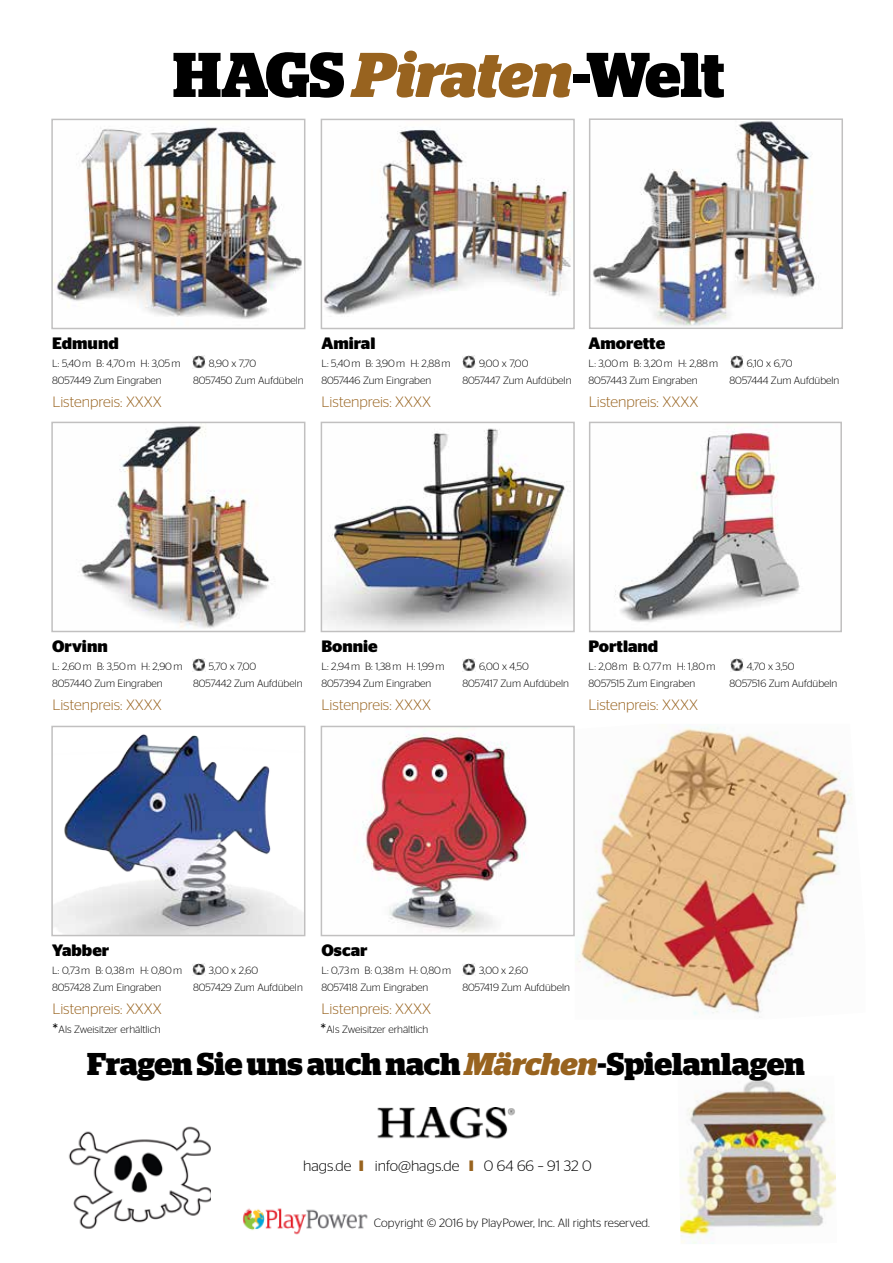
<style>
.page{position:relative;width:893px;height:1263px;background:#fff}
.page>*{position:absolute;margin:0;border:0;box-sizing:border-box;transform-origin:0 0}
.t1{font:700 63px "Stag";letter-spacing:-.01em;color:#000}
.t2{font:700 31.5px "Stag";letter-spacing:-.005em;color:#000}
.t3{font:700 16.5px "Stag Sans";color:#000}
.t4{font:300 15px "Stag Sans";color:#98631f}
.t5{font:300 15px "Stag Sans";color:#000}
.t6{font:300 12px "Stag Sans";color:#000}
.t7{font:300 10.5px/17.1px "Stag Sans";color:#000}
.s1{font-style:italic;color:#98631f}
.s2{font-family:"DIN";font-weight:400;font-size:13.5px}
.s3{font-weight:700;color:#98631f}
</style>
<div class="page">
<img style="left:377px;top:1107px;width:138px;height:32px">
<img style="left:54px;top:127px;width:248px;height:192px">
<div style="left:51px;top:119px;width:254px;height:210px;border:2px solid #c1c0c0"></div>
<img style="left:79px;top:425px;width:191px;height:204px">
<div style="left:51px;top:422px;width:254px;height:210px;border:2px solid #c1c0c0"></div>
<img style="left:324px;top:128px;width:247px;height:187px">
<div style="left:321px;top:119px;width:254px;height:210px;border:2px solid #c1c0c0"></div>
<img style="left:324px;top:428px;width:248px;height:201px">
<div style="left:321px;top:422px;width:254px;height:210px;border:2px solid #c1c0c0"></div>
<img style="left:592px;top:121px;width:223px;height:205px">
<div style="left:589px;top:118px;width:254px;height:211px;border:2px solid #c1c0c0"></div>
<img style="left:614px;top:425px;width:186px;height:198px">
<div style="left:589px;top:422px;width:253px;height:210px;border:2px solid #c1c0c0"></div>
<svg style="left:193px;top:659px;width:13px;height:13px"></svg>
<svg style="left:463px;top:659px;width:13px;height:13px"></svg>
<svg style="left:731px;top:659px;width:12px;height:12px"></svg>
<img style="left:575px;top:724px;width:277px;height:294px">
<img style="left:242px;top:1208px;width:126px;height:27px">
<img style="left:54px;top:734px;width:248px;height:199px">
<div style="left:51px;top:726px;width:254px;height:210px;border:2px solid #c1c0c0"></div>
<img style="left:362px;top:733px;width:165px;height:200px">
<div style="left:321px;top:726px;width:254px;height:210px;border:2px solid #c1c0c0"></div>
<svg style="left:193px;top:963px;width:13px;height:13px"></svg>
<svg style="left:463px;top:963px;width:13px;height:13px"></svg>
<img style="left:68px;top:1126px;width:143px;height:103px">
<img style="left:680px;top:1079px;width:156px;height:165px">
<svg style="left:193px;top:356px;width:13px;height:13px"></svg>
<svg style="left:463px;top:356px;width:13px;height:13px"></svg>
<svg style="left:731px;top:356px;width:12px;height:12px"></svg>
<h1 class="t1" style="left:173px;top:38px;width:553px">HAGS <span class="s1">Piraten</span>-Welt</h1>
<h3 class="t3" style="left:52px;top:333px;width:68px">Edmund</h3>
<p class="t7" style="left:52px;top:354px;width:130px">L: 5,40m B: 4,70m H: 3,05m<br>8057449 Zum Eingraben</p>
<h3 class="t4" style="left:52px;top:394px;width:111px">Listenpreis: XXXX</h3>
<h3 class="t3" style="left:321px;top:333px;width:56px">Amiral</h3>
<p class="t7" style="left:321px;top:354px;width:131px">L: 5,40m B: 3,90m H: 2,88m<br>8057446 Zum Eingraben</p>
<h3 class="t3" style="left:588px;top:333px;width:78px">Amorette</h3>
<p class="t7" style="left:209px;top:354px;width:49px">8,90 x 7,70</p>
<p class="t7" style="left:479px;top:354px;width:51px">9,00 x 7,00</p>
<p class="t7" style="left:747px;top:354px;width:47px">6,10 x 6,70</p>
<p class="t7" style="left:588px;top:354px;width:131px">L: 3,00m B: 3,20m H: 2,88m<br>8057443 Zum Eingraben</p>
<p class="t7" style="left:193px;top:371px;width:112px">8057450 Zum Aufdübeln</p>
<p class="t7" style="left:462px;top:371px;width:111px">8057447 Zum Aufdübeln</p>
<p class="t7" style="left:729px;top:371px;width:111px">8057444 Zum Aufdübeln</p>
<h3 class="t4" style="left:322px;top:394px;width:111px">Listenpreis: XXXX</h3>
<h3 class="t4" style="left:589px;top:394px;width:111px">Listenpreis: XXXX</h3>
<h3 class="t3" style="left:52px;top:636px;width:57px">Orvinn</h3>
<p class="t7" style="left:52px;top:657px;width:132px">L: 2,60m B: 3,50m H: 2,90m<br>8057440 Zum Eingraben</p>
<h3 class="t3" style="left:321px;top:636px;width:58px">Bonnie</h3>
<p class="t7" style="left:321px;top:657px;width:125px">L: 2,94m B: 1,38m H: 1,99m<br>8057394 Zum Eingraben</p>
<h3 class="t3" style="left:588px;top:636px;width:71px">Portland</h3>
<p class="t7" style="left:588px;top:657px;width:128px">L: 2,08m B: 0,77m H: 1,80m<br>8057515 Zum Eingraben</p>
<p class="t7" style="left:209px;top:657px;width:49px">5,70 x 7,00</p>
<p class="t7" style="left:479px;top:657px;width:51px">6,00 x 4,50</p>
<p class="t7" style="left:747px;top:657px;width:49px">4,70 x 3,50</p>
<p class="t7" style="left:193px;top:674px;width:111px">8057442 Zum Aufdübeln</p>
<p class="t7" style="left:462px;top:674px;width:108px">8057417 Zum Aufdübeln</p>
<p class="t7" style="left:729px;top:674px;width:109px">8057516 Zum Aufdübeln</p>
<h3 class="t4" style="left:52px;top:696px;width:111px">Listenpreis: XXXX</h3>
<h3 class="t4" style="left:322px;top:696px;width:111px">Listenpreis: XXXX</h3>
<h3 class="t4" style="left:588px;top:696px;width:111px">Listenpreis: XXXX</h3>
<h3 class="t3" style="left:52px;top:940px;width:59px">Yabber</h3>
<p class="t7" style="left:52px;top:961px;width:131px">L: 0,73m B: 0,38m H: 0,80m<br>8057428 Zum Eingraben</p>
<h3 class="t4" style="left:52px;top:1000px;width:111px">Listenpreis: XXXX</h3>
<h3 class="t3" style="left:321px;top:940px;width:48px">Oscar</h3>
<p class="t7" style="left:321px;top:961px;width:131px">L: 0,73m B: 0,38m H: 0,80m<br>8057418 Zum Eingraben</p>
<p class="t7" style="left:209px;top:961px;width:51px">3,00 x 2,60</p>
<p class="t7" style="left:479px;top:961px;width:51px">3,00 x 2,60</p>
<p class="t7" style="left:193px;top:978px;width:111px">8057429 Zum Aufdübeln</p>
<p class="t7" style="left:462px;top:978px;width:109px">8057419 Zum Aufdübeln</p>
<h3 class="t4" style="left:322px;top:1000px;width:111px">Listenpreis: XXXX</h3>
<p class="t7" style="left:52px;top:1020px;width:110px"><span class="s2">*</span>Als Zweisitzer erhältlich</p>
<p class="t7" style="left:320px;top:1020px;width:110px"><span class="s2">*</span>Als Zweisitzer erhältlich</p>
<h2 class="t2" style="left:87px;top:1045px;width:719px">Fragen Sie uns auch nach <span class="s1">Märchen</span>-Spielanlagen</h2>
<h3 class="t5" style="left:303px;top:1157px;width:290px">hags.de <span class="s3">I</span> info@hags.de <span class="s3">I</span> 0 64 66 – 91 32 0</h3>
<p class="t6" style="left:374px;top:1216px;width:277px">Copyright © 2016 by PlayPower, Inc. All rights reserved.</p>
</div>
